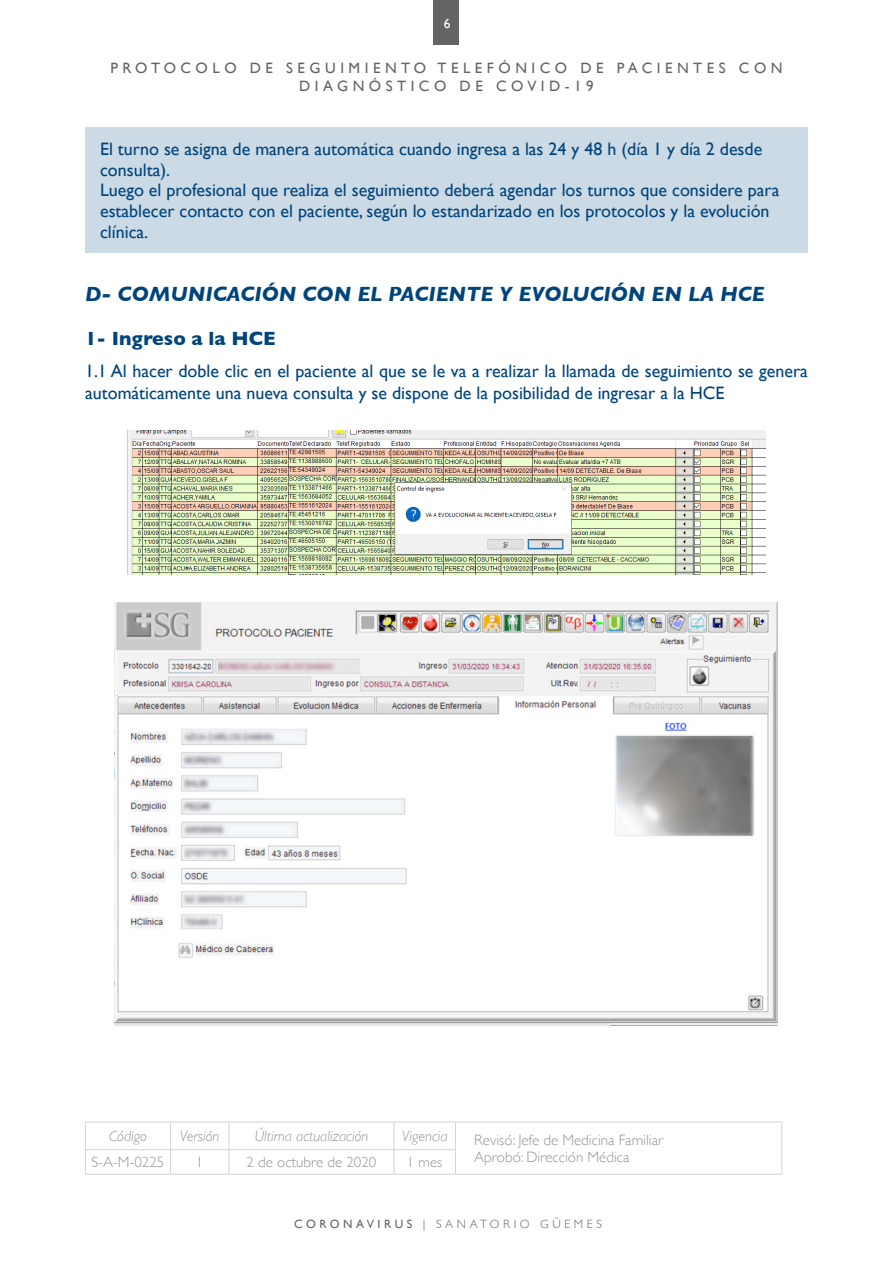
<style>
.page{position:relative;width:893px;height:1263px;background:#fff}
.page>*{position:absolute;margin:0;border:0;box-sizing:border-box;transform-origin:0 0}
.t1{font:italic 700 21px "Gill Sans";color:#00447c}
.t2{font:700 19.5px "Gill Sans";color:#00447c}
.t3{font:18px/20.7px "Gill Sans";color:#00447c}
.t4{font:300 15px/16.5px "Gill Sans";color:#939598}
.t5{font:15px/18px "Gill Sans";letter-spacing:.3em;color:#636466;text-align:center}
.t6{font:italic 300 15px "Gill Sans";color:#939598}
.t7{font:13.5px "Gill Sans";color:#fff}
.t8{font:300 12px "Gill Sans";letter-spacing:.3em;color:#636466}
.s1{font-weight:400}
</style>
<div class="page">
<div style="left:434px;top:0;width:25px;height:44px;background:#636466"></div>
<hr style="left:455px;top:1174px;width:327px;height:1px;background:#d1d3d4">
<hr style="left:85px;top:1121px;width:85px;height:1px;background:#d1d3d4">
<hr style="left:170px;top:1121px;width:59px;height:1px;background:#d1d3d4">
<hr style="left:229px;top:1121px;width:165px;height:1px;background:#d1d3d4">
<hr style="left:394px;top:1121px;width:61px;height:1px;background:#d1d3d4">
<hr style="left:455px;top:1121px;width:327px;height:1px;background:#d1d3d4">
<hr style="left:85px;top:1149px;width:85px;height:1px;background:#d1d3d4">
<svg style="left:85px;top:1122px;width:1px;height:52px"></svg>
<hr style="left:170px;top:1149px;width:59px;height:1px;background:#d1d3d4">
<svg style="left:170px;top:1122px;width:1px;height:52px"></svg>
<hr style="left:229px;top:1149px;width:165px;height:1px;background:#d1d3d4">
<svg style="left:229px;top:1122px;width:1px;height:52px"></svg>
<hr style="left:394px;top:1149px;width:62px;height:1px;background:#d1d3d4">
<svg style="left:394px;top:1122px;width:1px;height:52px"></svg>
<svg style="left:455px;top:1122px;width:1px;height:52px"></svg>
<svg style="left:781px;top:1122px;width:1px;height:52px"></svg>
<hr style="left:85px;top:1174px;width:85px;height:1px;background:#d1d3d4">
<hr style="left:170px;top:1174px;width:59px;height:1px;background:#d1d3d4">
<hr style="left:229px;top:1174px;width:165px;height:1px;background:#d1d3d4">
<hr style="left:394px;top:1174px;width:61px;height:1px;background:#d1d3d4">
<div style="left:85px;top:128px;width:723px;height:125px;background:#ccdae5"></div>
<img style="left:128px;top:430px;width:637px;height:144px">
<img style="left:115px;top:602px;width:663px;height:424px">
<p class="t7" style="left:444px;top:16px;width:8px">6</p>
<p class="t5" style="left:110px;top:59px;width:674px">PROTOCOLO DE SEGUIMIENTO TELEFÓNICO DE PACIENTES CON<br>DIAGNÓSTICO DE COVID-19</p>
<p class="t3" style="left:100px;top:138px;width:681px">El turno se asigna de manera automática cuando ingresa a las 24 y 48 h (día 1 y día 2 desde consulta).<br>Luego el profesional que realiza el seguimiento deberá agendar los turnos que considere para establecer contacto con el paciente, según lo estandarizado en los protocolos y la evolución clínica.</p>
<p class="t1" style="left:85px;top:281px;width:681px">D- COMUNICACIÓN CON EL PACIENTE Y EVOLUCIÓN EN LA HCE</p>
<p class="t2" style="left:85px;top:323px;width:192px">1- Ingreso a la HCE</p>
<p class="t3" style="left:85px;top:360px;width:724px;line-height:21.6px">1.1 Al hacer doble clic en el paciente al que se le va a realizar la llamada de seguimiento se genera automáticamente una nueva consulta y se dispone de la posibilidad de ingresar a la HCE</p>
<p class="t6" style="left:109px;top:1127px;width:39px">Código</p>
<p class="t6" style="left:180px;top:1127px;width:41px">Versión</p>
<p class="t6" style="left:255px;top:1127px;width:115px">Última actualización</p>
<p class="t6" style="left:402px;top:1127px;width:47px">Vigencia</p>
<p class="t4" style="left:474px;top:1131px;width:190px">Revisó: Jefe de Medicina Familiar<br>Aprobó: Dirección Médica</p>
<p class="t4" style="left:92px;top:1153px;width:74px">S-A-M-0225</p>
<p class="t4" style="left:196px;top:1153px;width:9px">1</p>
<p class="t4" style="left:247px;top:1153px;width:131px">2 de octubre de 2020</p>
<p class="t4" style="left:407px;top:1153px;width:37px">1 mes</p>
<p class="t8" style="left:294px;top:1215px;width:309px"><span class="s1">CORONAVIRUS</span> | SANATORIO GÜEMES</p>
</div>
